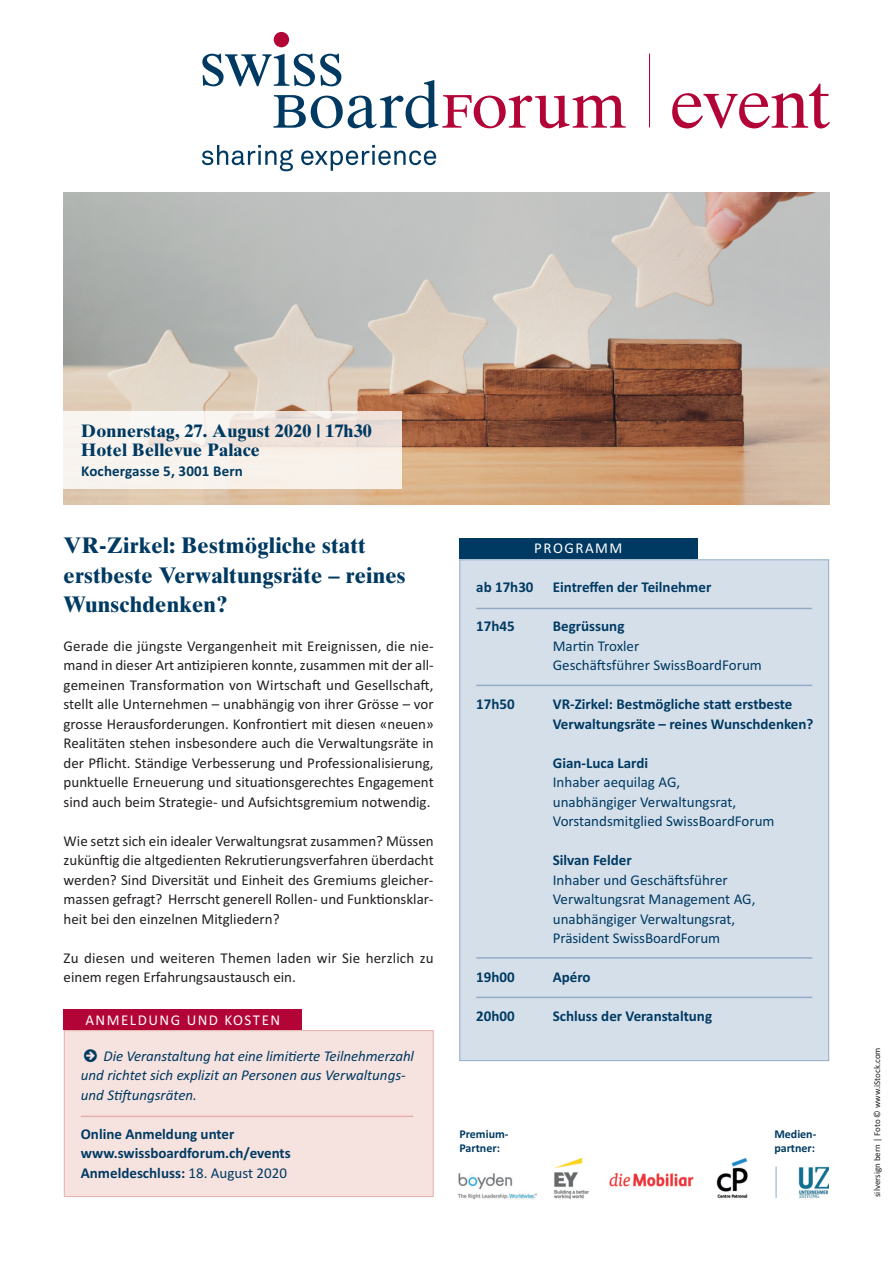
<style>
.page{position:relative;width:893px;height:1263px;background:#fff}
.page>*{position:absolute;margin:0;border:0;box-sizing:border-box;transform-origin:0 0}
.t1{font:72px "Times Ten";letter-spacing:-.035em;color:#b30437}
.t2{font:700 22.5px/29.2px "Times Ten";letter-spacing:.01em;color:#003a62}
.t3{font:700 18px/19.5px "Times Ten";letter-spacing:.01em;color:#003a62}
.t4{font:15px/19.5px "Calibri";color:#231f20;text-align:justify}
.t5{font:700 15px/19.5px "Calibri";color:#003a62}
.t6{font:15px/19.5px "Calibri";color:#003a62}
.t7{font:italic 15px/19.5px "Calibri";letter-spacing:-.005em;color:#003a62}
.t8{font:15px "Calibri";letter-spacing:.1em;color:#fff}
.t9{font:700 12px/13.5px "Calibri";color:#003a62}
.t10{font:9px "Calibri";color:#231f20}
.s1{font-weight:400}
</style>
<div class="page">
<img style="left:64px;top:193px;width:765px;height:312px">
<div style="left:59px;top:411px;width:343px;height:78px;background:#fff;opacity:.8"></div>
<div style="left:460px;top:560px;width:368px;height:500px;background:#d5dfea"></div>
<img style="left:457px;top:1157px;width:371px;height:43px">
<hr style="left:775px;top:1166px;width:2px;height:32px;background:#91abc5">
<div style="left:65px;top:1031px;width:368px;height:165px;background:#f6e3e0"></div>
<div style="left:64px;top:1030px;width:370px;height:167px;border:1px solid #e5b1aa"></div>
<hr style="left:476px;top:608px;width:336px;height:1px;background:#91abc5">
<hr style="left:476px;top:685px;width:336px;height:1px;background:#91abc5">
<hr style="left:476px;top:957px;width:336px;height:2px;background:#91abc5">
<hr style="left:476px;top:997px;width:336px;height:1px;background:#91abc5">
<hr style="left:649px;top:54px;width:1px;height:73px;background:#b30437">
<svg style="left:202px;top:145px;width:234px;height:26px"></svg>
<div style="left:274px;top:32px;width:15px;height:15px;background:#b30437;border-radius:50%"></div>
<svg style="left:202px;top:54px;width:424px;height:74px"></svg>
<div style="left:459px;top:538px;width:238px;height:21px;background:#003a62"></div>
<div style="left:64px;top:1009px;width:238px;height:21px;background:#b30437"></div>
<hr style="left:81px;top:1115px;width:332px;height:2px;background:#e5b1aa">
<h1 class="t1" style="left:669px;top:76px;width:163px">event</h1>
<p class="t3" style="left:81px;top:423px;width:292px">Donnerstag, 27. August 2020 | 17h30<br>Hotel Bellevue Palace</p>
<p class="t5" style="left:81px;top:461px;width:163px">Kochergasse 5, 3001 Bern</p>
<h2 class="t2" style="left:64px;top:533px;width:344px">VR-Zirkel: Bestmögliche statt erstbeste Verwaltungsräte – reines<br>Wunschdenken?</h2>
<p class="t4" style="left:64px;top:636px;width:372px">Gerade die jüngste Vergangenheit mit Ereignissen, die nie&shy;mand in dieser Art antizipieren konnte, zusammen mit der all&shy;gemeinen Transformation von Wirtschaft und Gesellschaft, stellt alle Unternehmen – unabhängig von ihrer Grösse – vor grosse Herausforderungen. Konfrontiert mit diesen «neuen» Realitäten stehen insbesondere auch die Verwaltungsräte in der Pflicht. Ständige Verbesserung und Professionalisierung, punktuelle Erneuerung und situationsgerechtes Engagement sind auch beim Strategie- und Aufsichtsgremium notwendig.</p>
<p class="t4" style="left:64px;top:831px;width:372px">Wie setzt sich ein idealer Verwaltungsrat zusammen? Müssen zukünftig die altgedienten Rekrutierungsverfahren überdacht werden? Sind Diversität und Einheit des Gremiums gleicher&shy;massen gefragt? Herrscht generell Rollen- und Funktionsklar&shy;heit bei den einzelnen Mitgliedern?</p>
<p class="t4" style="left:64px;top:948px;width:372px">Zu diesen und weiteren Themen laden wir Sie herzlich zu einem regen Erfahrungsaustausch ein.</p>
<p class="t8" style="left:85px;top:1010px;width:196px">ANMELDUNG UND KOSTEN</p>
<p class="t7" style="left:81px;top:1046px;width:335px;text-indent:23px">Die Veranstaltung hat eine limitierte Teilnehmerzahl und richtet sich explizit an Personen aus Verwaltungs&shy;und Stiftungsräten.</p>
<p class="t5" style="left:81px;top:1124px;width:211px">Online Anmeldung unter www.swissboardforum.ch/events<br>Anmeldeschluss: <span class="s1">18. August 2020</span></p>
<p class="t8" style="left:534px;top:539px;width:90px">PROGRAMM</p>
<p class="t5" style="left:476px;top:577px;width:59px">ab 17h30</p>
<p class="t5" style="left:553px;top:577px;width:160px">Eintreffen der Teilnehmer</p>
<p class="t5" style="left:476px;top:616px;width:40px">17h45</p>
<p class="t5" style="left:553px;top:616px;width:73px">Begrüssung</p>
<p class="t6" style="left:553px;top:636px;width:211px">Martin Troxler<br>Geschäftsführer SwissBoardForum</p>
<p class="t5" style="left:476px;top:694px;width:40px">17h50</p>
<p class="t5" style="left:553px;top:694px;width:262px">VR-Zirkel: Bestmögliche statt erstbeste<br>Verwaltungsräte – reines Wunschdenken?</p>
<p class="t5" style="left:553px;top:753px;width:97px">Gian-Luca Lardi</p>
<p class="t6" style="left:553px;top:772px;width:223px">Inhaber aequilag AG,<br>unabhängiger Verwaltungsrat,<br>Vorstandsmitglied SwissBoardForum</p>
<p class="t5" style="left:553px;top:850px;width:81px">Silvan Felder</p>
<p class="t6" style="left:553px;top:870px;width:204px">Inhaber und Geschäftsführer<br>Verwaltungsrat Management AG, unabhängiger Verwaltungsrat,<br>Präsident SwissBoardForum</p>
<p class="t5" style="left:476px;top:967px;width:40px">19h00</p>
<p class="t5" style="left:553px;top:967px;width:39px">Apéro</p>
<p class="t5" style="left:476px;top:1006px;width:40px">20h00</p>
<p class="t5" style="left:553px;top:1006px;width:161px">Schluss der Veranstaltung</p>
<p class="t9" style="left:459px;top:1127px;width:51px">Premium-<br>Partner:</p>
<p class="t9" style="left:774px;top:1127px;width:44px">Medien&shy;partner:</p>
<p class="t10" style="left:872px;top:1197px;width:151px;rotate:-90deg">silversign bern | Foto © www.iStock.com</p>
</div>
